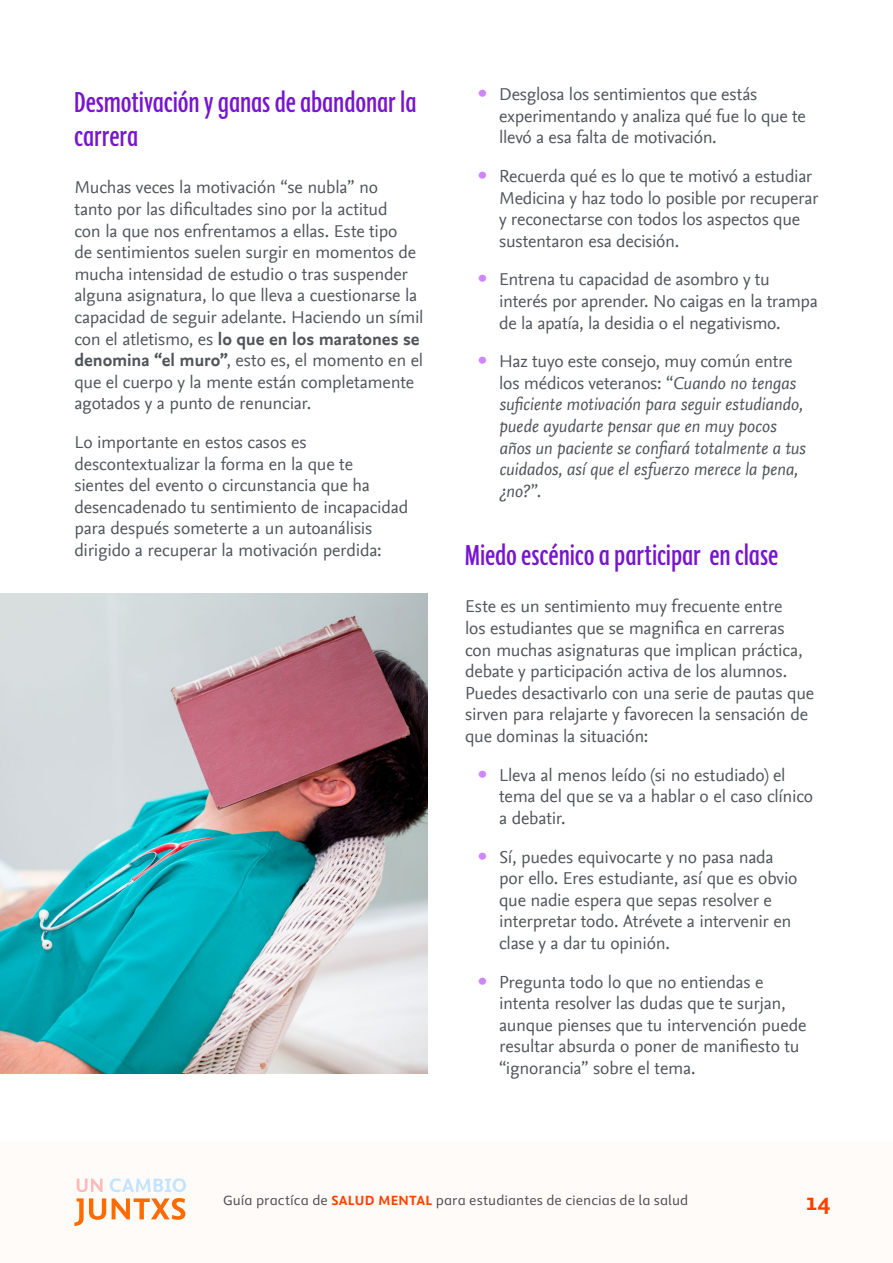
<style>
.page{position:relative;width:893px;height:1263px;background:#fff}
.page>*{position:absolute;margin:0;border:0;box-sizing:border-box;transform-origin:0 0}
.t1{font:condensed 33px/34.5px "Elsevier Display";letter-spacing:.015em;color:#7715cf}
.t2{font:700 27px "Elsevier Sans";color:#ff4000}
.t3{font:18px/21.6px "Nexus Sans Offc Pro";letter-spacing:-.01em;color:#51555a}
.t4{font:italic 18px/21.6px "Nexus Sans Offc Pro";letter-spacing:-.01em;color:#51555a}
.t5{font:15px "Elsevier Sans";color:#4c4c4c}
.s1{font-weight:700}
.s2{font-size:30px;color:#ce85ff}
.s3{font-style:normal;font-size:30px;color:#ce85ff}
.s4{font-style:normal}
.s5{font-weight:700;color:#ff4000}
</style>
<div class="page">
<div style="left:0;top:1141px;width:893px;height:122px;background:#fffbf8"></div>
<svg style="left:77px;top:1178px;width:26px;height:14px"></svg>
<svg style="left:110px;top:1178px;width:76px;height:14px"></svg>
<svg style="left:74px;top:1198px;width:32px;height:28px"></svg>
<svg style="left:112px;top:1198px;width:73px;height:22px"></svg>
<img style="left:0;top:593px;width:428px;height:481px">
<h1 class="t1" style="left:74px;top:85px;width:343px">Desmotivación y ganas de abandonar la carrera</h1>
<p class="t3" style="left:74px;top:176px;width:351px">Muchas veces la motivación “se nubla” no<br>tanto por las dificultades sino por la actitud<br>con la que nos enfrentamos a ellas. Este tipo<br>de sentimientos suelen surgir en momentos de mucha intensidad de estudio o tras suspender alguna asignatura, lo que lleva a cuestionarse la capacidad de seguir adelante. Haciendo un símil con el atletismo, es <span class="s1">lo que en los maratones se denomina “el muro”</span>, esto es, el momento en el que el cuerpo y la mente están completamente agotados y a punto de renunciar.</p>
<p class="t3" style="left:74px;top:430px;width:335px">Lo importante en estos casos es descontextualizar la forma en la que te<br>sientes del evento o circunstancia que ha desencadenado tu sentimiento de incapacidad para después someterte a un autoanálisis dirigido a recuperar la motivación perdida:</p>
<p class="t3" style="left:499px;top:82px;width:308px;text-indent:-21px"><span class="s2">•</span> Desglosa los sentimientos que estás experimentando y analiza qué fue lo que te llevó a esa falta de motivación.</p>
<p class="t3" style="left:499px;top:164px;width:321px;text-indent:-21px"><span class="s2">•</span> Recuerda qué es lo que te motivó a estudiar Medicina y haz todo lo posible por recuperar y reconectarse con todos los aspectos que sustentaron esa decisión.</p>
<p class="t3" style="left:499px;top:268px;width:320px;text-indent:-21px"><span class="s2">•</span> Entrena tu capacidad de asombro y tu interés por aprender. No caigas en la trampa de la apatía, la desidia o el negativismo.</p>
<p class="t4" style="left:499px;top:349px;width:308px;text-indent:-21px"><span class="s3">•</span> <span class="s4">Haz tuyo este consejo, muy común entre los médicos veteranos: “</span>Cuando no tengas suficiente motivación para seguir estudiando, puede ayudarte pensar que en muy pocos años un paciente se confiará totalmente a tus cuidados, así que el esfuerzo merece la pena, ¿no?<span class="s4">”.</span></p>
<h1 class="t1" style="left:465px;top:539px;width:314px">Miedo escénico a participar en clase</h1>
<p class="t3" style="left:465px;top:595px;width:351px">Este es un sentimiento muy frecuente entre<br>los estudiantes que se magnifica en carreras con muchas asignaturas que implican práctica, debate y participación activa de los alumnos.<br>Puedes desactivarlo con una serie de pautas que sirven para relajarte y favorecen la sensación de que dominas la situación:</p>
<p class="t3" style="left:499px;top:763px;width:316px;text-indent:-21px"><span class="s2">•</span> Lleva al menos leído (si no estudiado) el tema del que se va a hablar o el caso clínico a debatir.</p>
<p class="t3" style="left:499px;top:845px;width:300px;text-indent:-21px"><span class="s2">•</span> Sí, puedes equivocarte y no pasa nada por ello. Eres estudiante, así que es obvio que nadie espera que sepas resolver e interpretar todo. Atrévete a intervenir en clase y a dar tu opinión.</p>
<p class="t3" style="left:499px;top:970px;width:309px;text-indent:-21px"><span class="s2">•</span> Pregunta todo lo que no entiendas e intenta resolver las dudas que te surjan, aunque pienses que tu intervención puede resultar absurda o poner de manifiesto tu “ignorancia” sobre el tema.</p>
<p class="t5" style="left:223px;top:1193px;width:467px">Guía practíca de <span class="s5">SALUD MENTAL</span> para estudiantes de ciencias de la salud</p>
<h2 class="t2" style="left:806px;top:1186px;width:26px">14</h2>
</div>
